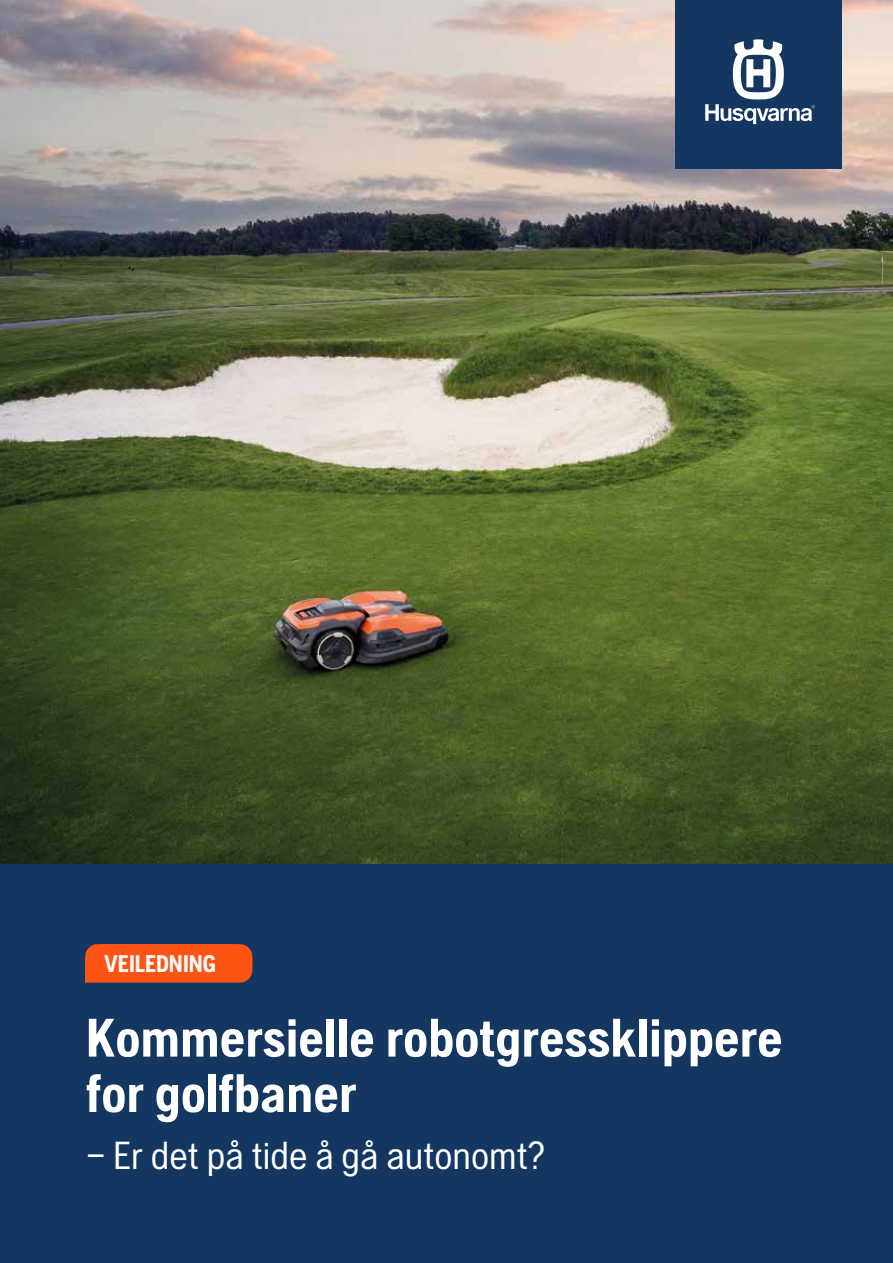
<style>
.page{position:relative;width:893px;height:1263px;background:#fff}
.page>*{position:absolute;margin:0;border:0;box-sizing:border-box;transform-origin:0 0}
.t1{font:700 54px/55.3px "Husqvarna Gothic";color:#fff}
.t2{font:39px "Husqvarna Gothic";color:#fff}
.t3{font:700 24px "Husqvarna Gothic";color:#fff}
</style>
<div class="page">
<img style="left:0;top:0;width:893px;height:864px">
<div style="left:0;top:864px;width:893px;height:399px;background:#143761"></div>
<div style="left:675px;top:1px;width:167px;height:167px;background:#143761"></div>
<svg style="left:705px;top:39px;width:110px;height:85px"></svg>
<div style="left:85px;top:944px;width:167px;height:39px;background:#ff5314"></div>
<p class="t3" style="left:104px;top:950px;width:113px">VEILEDNING</p>
<p class="t1" style="left:86px;top:1009px;width:698px">Kommersielle robotgressklippere for golfbaner</p>
<p class="t2" style="left:86px;top:1133px;width:460px">– Er det på tide å gå autonomt?</p>
</div>
